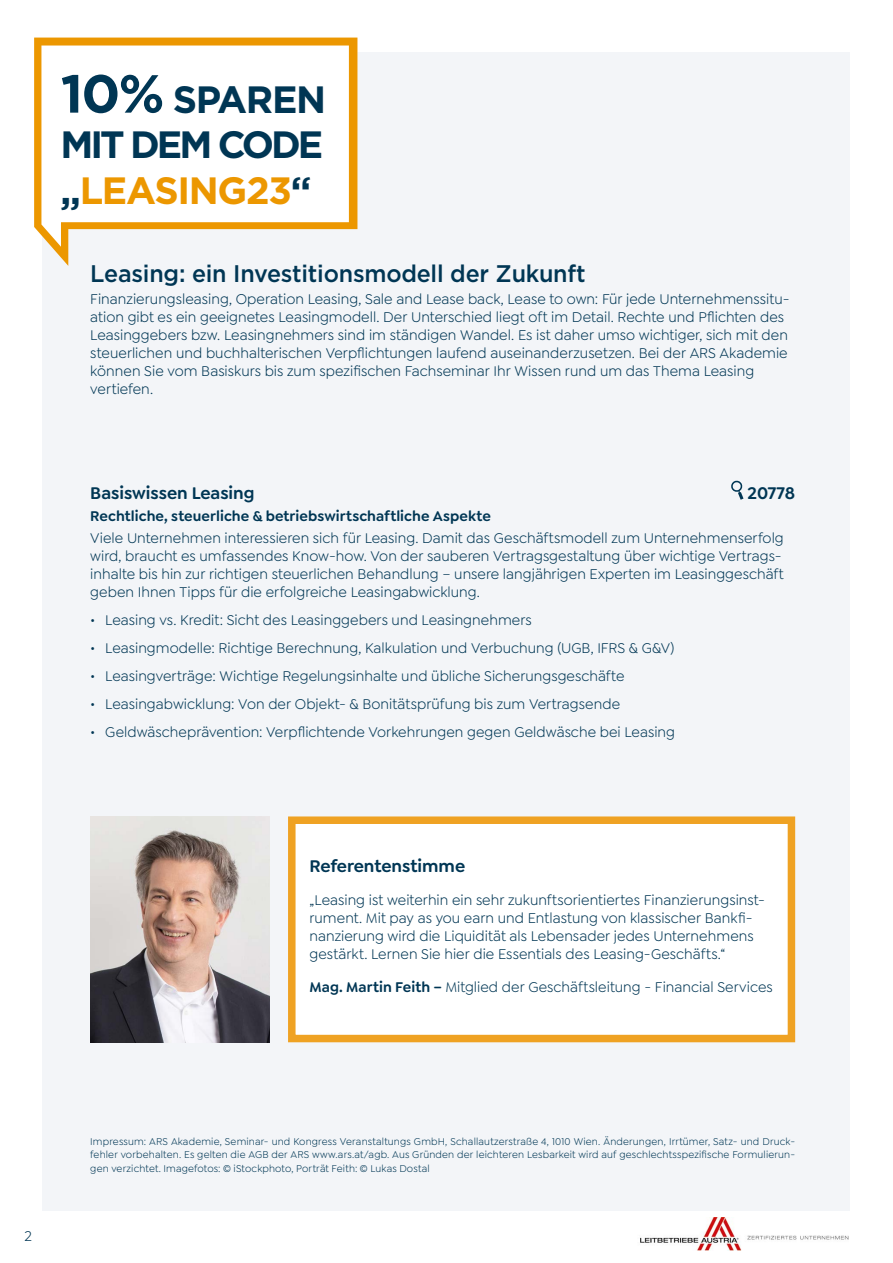
<style>
.page{position:relative;width:893px;height:1263px;background:#fff}
.page>*{position:absolute;margin:0;border:0;box-sizing:border-box;transform-origin:0 0}
.t1{font:700 37.95px/45.6px "Gotham";letter-spacing:-.035em;color:#003654;text-align:justify}
.t2{font:500 24px "Gotham";letter-spacing:-.01em;color:#003654}
.t3{font:600 18px "Goldplay";color:#003654}
.t4{font:15px/18px "Goldplay";letter-spacing:.005em;color:#003654}
.t5{font:600 15px "Goldplay";letter-spacing:.005em;color:#003654}
.t6{font:10.5px/13.5px "Goldplay";letter-spacing:.015em;color:#003654;text-align:justify}
.s1{font-size:53.55px}
.s2{color:#ec9700}
.s3{font-weight:600}
</style>
<div class="page">
<div style="left:43px;top:52px;width:807px;height:1158px;background:#f3f5f8"></div>
<svg style="left:731px;top:480px;width:13px;height:20px"></svg>
<img style="left:640px;top:1218px;width:209px;height:32px">
<svg style="left:34px;top:38px;width:323px;height:228px;fill:#fff"></svg>
<div style="left:288px;top:816px;width:507px;height:226px;background:#fff;border:8px solid #efa223"></div>
<img style="left:90px;top:816px;width:180px;height:226px">
<h1 class="t1" style="left:61px;top:76px;width:267px"><span class="s1">10%</span> SPAREN MIT DEM CODE „<span class="s2">LEASING23</span>“</h1>
<h2 class="t2" style="left:90px;top:258px;width:497px">Leasing: ein Investitionsmodell der Zukunft</h2>
<p class="t4" style="left:90px;top:290px;width:701px">Finanzierungsleasing, Operation Leasing, Sale and Lease back, Lease to own: Für jede Unternehmenssitu&shy;ation gibt es ein geeignetes Leasingmodell. Der Unterschied liegt oft im Detail. Rechte und Pflichten des Leasinggebers bzw. Leasingnehmers sind im ständigen Wandel. Es ist daher umso wichtiger, sich mit den steuerlichen und buchhalterischen Verpflichtungen laufend auseinanderzusetzen. Bei der ARS Akademie können Sie vom Basiskurs bis zum spezifischen Fachseminar Ihr Wissen rund um das Thema Leasing vertiefen.</p>
<p class="t3" style="left:90px;top:481px;width:166px">Basiswissen Leasing</p>
<p class="t3" style="left:747px;top:481px;width:49px">20778</p>
<p class="t5" style="left:90px;top:507px;width:402px">Rechtliche, steuerliche &amp; betriebswirtschaftliche Aspekte</p>
<p class="t4" style="left:90px;top:529px;width:695px">Viele Unternehmen interessieren sich für Leasing. Damit das Geschäftsmodell zum Unternehmenserfolg wird, braucht es umfassendes Know-how. Von der sauberen Vertragsgestaltung über wichtige Vertrags&shy;inhalte bis hin zur richtigen steuerlichen Behandlung – unsere langjährigen Experten im Leasinggeschäft geben Ihnen Tipps für die erfolgreiche Leasingabwicklung.</p>
<p class="t4" style="left:90px;top:611px;width:443px">• Leasing vs. Kredit: Sicht des Leasinggebers und Leasingnehmers</p>
<p class="t4" style="left:90px;top:639px;width:585px">• Leasingmodelle: Richtige Berechnung, Kalkulation und Verbuchung (UGB, IFRS &amp; G&amp;V)</p>
<p class="t4" style="left:90px;top:667px;width:536px">• Leasingverträge: Wichtige Regelungsinhalte und übliche Sicherungsgeschäfte</p>
<p class="t4" style="left:90px;top:695px;width:531px">• Leasingabwicklung: Von der Objekt- &amp; Bonitätsprüfung bis zum Vertragsende</p>
<p class="t4" style="left:90px;top:723px;width:586px">• Geldwäscheprävention: Verpflichtende Vorkehrungen gegen Geldwäsche bei Leasing</p>
<p class="t3" style="left:309px;top:855px;width:157px">Referentenstimme</p>
<p class="t4" style="left:309px;top:891px;width:457px">„Leasing ist weiterhin ein sehr zukunftsorientiertes Finanzierungsinst&shy;rument. Mit pay as you earn und Entlastung von klassischer Bankfi&shy;nanzierung wird die Liquidität als Lebensader jedes Unternehmens gestärkt. Lernen Sie hier die Essentials des Leasing-Geschäfts.“</p>
<p class="t4" style="left:309px;top:978px;width:465px"><span class="s3">Mag. Martin Feith –</span> Mitglied der Geschäftsleitung - Financial Services</p>
<p class="t4" style="left:24px;top:1227px;width:9px">2</p>
<p class="t6" style="left:90px;top:1134px;width:706px">Impressum: ARS Akademie, Seminar- und Kongress Veranstaltungs GmbH, Schallautzerstraße 4, 1010 Wien. Änderungen, Irrtümer, Satz- und Druck&shy;fehler vorbehalten. Es gelten die AGB der ARS www.ars.at/agb. Aus Gründen der leichteren Lesbarkeit wird auf geschlechtsspezifische Formulierun&shy;gen verzichtet. Imagefotos: © iStockphoto, Porträt Feith: © Lukas Dostal</p>
</div>
